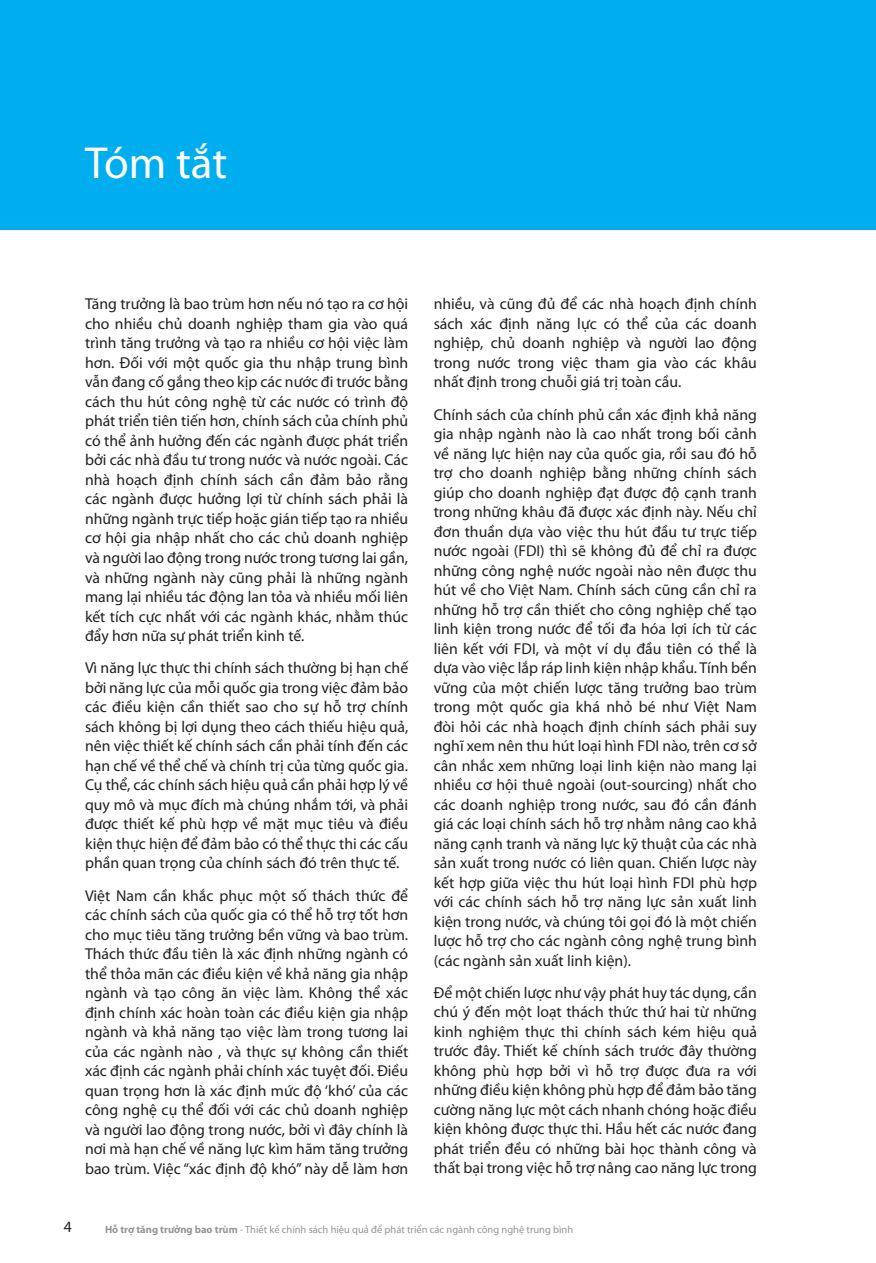
<style>
.page{position:relative;width:876px;height:1263px;background:#fff}
.page>*{position:absolute;margin:0;border:0;box-sizing:border-box;transform-origin:0 0}
.t1{font:45px "Myriad Pro";color:#fff}
.t2{font:15.75px/19.5px "Myriad Pro";color:#231f20;text-align:justify}
.t3{font:10.5px "Myriad Pro";color:#939598}
.s1{font-weight:700}
</style>
<div class="page">
<div style="left:0;top:0;width:876px;height:230px;background:#00aeef"></div>
<h1 class="t1" style="left:85px;top:135px;width:144px">Tóm tắt</h1>
<p class="t2" style="left:85px;top:294px;width:325px">Tăng trưởng là bao trùm hơn nếu nó tạo ra cơ hội cho nhiều chủ doanh nghiệp tham gia vào quá trình tăng trưởng và tạo ra nhiều cơ hội việc làm hơn. Đối với một quốc gia thu nhập trung bình vẫn đang cố gắng theo kịp các nước đi trước bằng cách thu hút công nghệ từ các nước có trình độ phát triển tiên tiến hơn, chính sách của chính phủ có thể ảnh hưởng đến các ngành được phát triển bởi các nhà đầu tư trong nước và nước ngoài. Các nhà hoạch định chính sách cần đảm bảo rằng các ngành được hưởng lợi từ chính sách phải là những ngành trực tiếp hoặc gián tiếp tạo ra nhiều cơ hội gia nhập nhất cho các chủ doanh nghiệp và người lao động trong nước trong tương lai gần, và những ngành này cũng phải là những ngành mang lại nhiều tác động lan tỏa và nhiều mối liên kết tích cực nhất với các ngành khác, nhằm thúc đẩy hơn nữa sự phát triển kinh tế.</p>
<p class="t2" style="left:85px;top:658px;width:325px">Vì năng lực thực thi chính sách thường bị hạn chế bởi năng lực của mỗi quốc gia trong việc đảm bảo các điều kiện cần thiết sao cho sự hỗ trợ chính sách không bị lợi dụng theo cách thiếu hiệu quả, nên việc thiết kế chính sách cần phải tính đến các hạn chế về thể chế và chính trị của từng quốc gia.<br>Cụ thể, các chính sách hiệu quả cần phải hợp lý về quy mô và mục đích mà chúng nhắm tới, và phải được thiết kế phù hợp về mặt mục tiêu và điều kiện thực hiện để đảm bảo có thể thực thi các cấu phần quan trọng của chính sách đó trên thực tế.</p>
<p class="t2" style="left:85px;top:885px;width:325px">Việt Nam cần khắc phục một số thách thức để các chính sách của quốc gia có thể hỗ trợ tốt hơn cho mục tiêu tăng trưởng bền vững và bao trùm.<br>Thách thức đầu tiên là xác định những ngành có thể thỏa mãn các điều kiện về khả năng gia nhập ngành và tạo công ăn việc làm. Không thể xác định chính xác hoàn toàn các điều kiện gia nhập ngành và khả năng tạo việc làm trong tương lai của các ngành nào , và thực sự không cần thiết xác định các ngành phải chính xác tuyệt đối. Điều quan trọng hơn là xác định mức độ ‘khó’ của các công nghệ cụ thể đối với các chủ doanh nghiệp và người lao động trong nước, bởi vì đây chính là nơi mà hạn chế về năng lực kìm hãm tăng trưởng bao trùm. Việc “xác định độ khó” này dễ làm hơn</p>
<p class="t2" style="left:434px;top:294px;width:325px">nhiều, và cũng đủ để các nhà hoạch định chính sách xác định năng lực có thể của các doanh nghiệp, chủ doanh nghiệp và người lao động trong nước trong việc tham gia vào các khâu nhất định trong chuỗi giá trị toàn cầu.</p>
<p class="t2" style="left:434px;top:404px;width:325px">Chính sách của chính phủ cần xác định khả năng gia nhập ngành nào là cao nhất trong bối cảnh về năng lực hiện nay của quốc gia, rồi sau đó hỗ trợ cho doanh nghiệp bằng những chính sách giúp cho doanh nghiệp đạt được độ cạnh tranh trong những khâu đã được xác định này. Nếu chỉ đơn thuần dựa vào việc thu hút đầu tư trực tiếp nước ngoài (FDI) thì sẽ không đủ để chỉ ra được những công nghệ nước ngoài nào nên được thu hút về cho Việt Nam. Chính sách cũng cần chỉ ra những hỗ trợ cần thiết cho công nghiệp chế tạo linh kiện trong nước để tối đa hóa lợi ích từ các liên kết với FDI, và một ví dụ đầu tiên có thể là dựa vào việc lắp ráp linh kiện nhập khẩu. Tính bền vững của một chiến lược tăng trưởng bao trùm trong một quốc gia khá nhỏ bé như Việt Nam đòi hỏi các nhà hoạch định chính sách phải suy nghĩ xem nên thu hút loại hình FDI nào, trên cơ sở cân nhắc xem những loại linh kiện nào mang lại nhiều cơ hội thuê ngoài (out-sourcing) nhất cho các doanh nghiệp trong nước, sau đó cần đánh giá các loại chính sách hỗ trợ nhằm nâng cao khả năng cạnh tranh và năng lực kỹ thuật của các nhà sản xuất trong nước có liên quan. Chiến lược này kết hợp giữa việc thu hút loại hình FDI phù hợp với các chính sách hỗ trợ năng lực sản xuất linh kiện trong nước, và chúng tôi gọi đó là một chiến lược hỗ trợ cho các ngành công nghệ trung bình (các ngành sản xuất linh kiện).</p>
<p class="t2" style="left:434px;top:983px;width:325px">Để một chiến lược như vậy phát huy tác dụng, cần chú ý đến một loạt thách thức thứ hai từ những kinh nghiệm thực thi chính sách kém hiệu quả trước đây. Thiết kế chính sách trước đây thường không phù hợp bởi vì hỗ trợ được đưa ra với những điều kiện không phù hợp để đảm bảo tăng cường năng lực một cách nhanh chóng hoặc điều kiện không được thực thi. Hầu hết các nước đang phát triển đều có những bài học thành công và thất bại trong việc hỗ trợ nâng cao năng lực trong</p>
<p class="t2" style="left:64px;top:1217px;width:10px">4</p>
<p class="t3" style="left:105px;top:1223px;width:470px"><span class="s1">Hỗ trợ tăng trưởng bao trùm</span> - Thiết kế chính sách hiệu quả để phát triển các ngành công nghệ trung bình</p>
</div>
